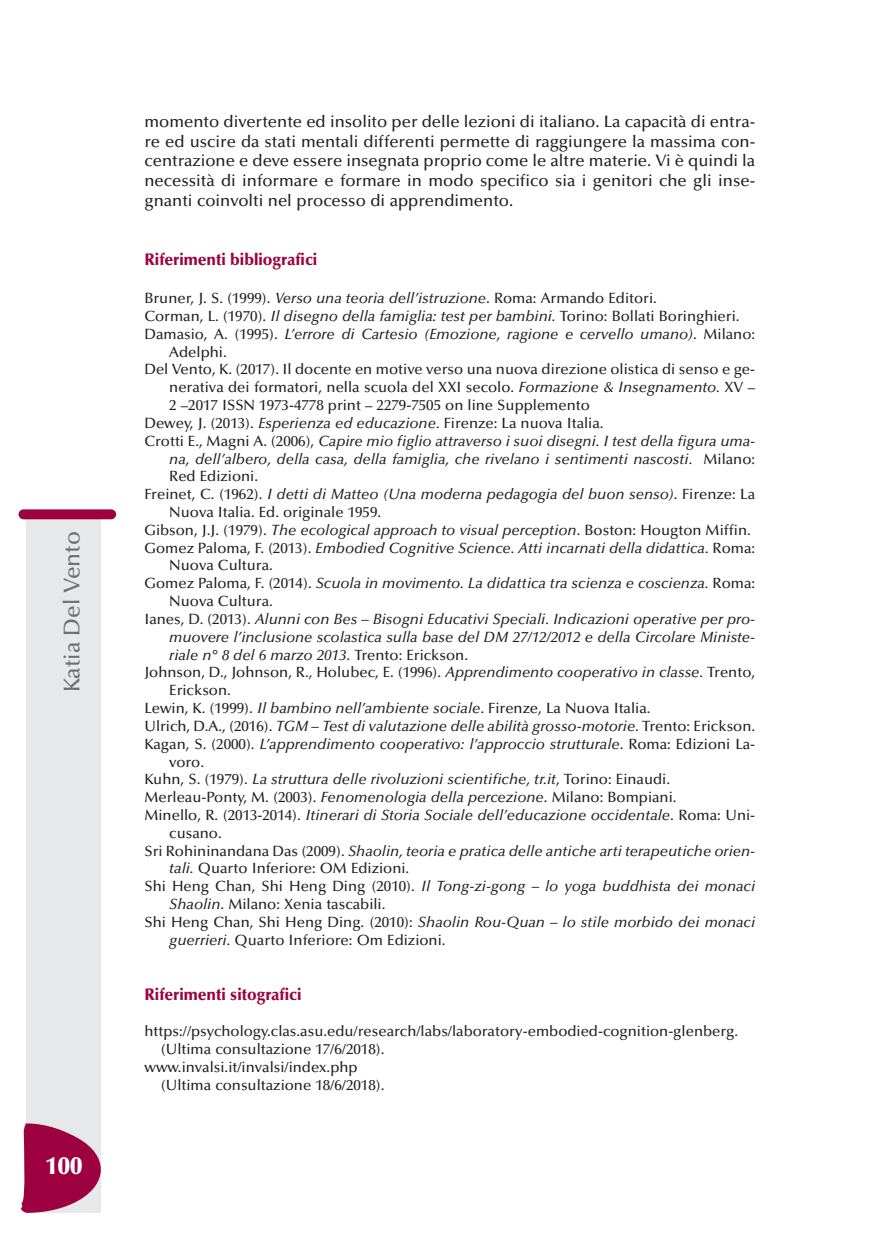
<style>
.page{position:relative;width:869px;height:1241px;background:#fff}
.page>*{position:absolute;margin:0;border:0;box-sizing:border-box;transform-origin:0 0}
.t1{font:900 24.5px "Optima";color:#fff}
.t2{font:500 22.75px "Optima";color:#6c6d70}
.t3{font:500 16.62px/19.6px "Optima";color:#231f20;text-align:justify}
.t4{font:900 16.62px "Optima";color:#9d0140;scale:.95 1}
.t5{font:italic 500 14.88px "Optima";color:#231f20}
.t6{font:500 14.88px "Optima";color:#231f20}
.s1{font-style:italic}
.s2{font-style:normal}
</style>
<div class="page">
<div style="left:27px;top:517px;width:74px;height:695px;background:#e7e8e9"></div>
<div style="left:19px;top:509px;width:97px;height:10px;background:#9d0140;border-radius:5px"></div>
<svg style="left:21px;top:1122px;width:80px;height:90px"></svg>
<h2 class="t2" style="left:63px;top:692px;width:163px;rotate:-90deg">Katia Del Vento</h2>
<h1 class="t1" style="left:45px;top:1155px;width:38px">100</h1>
<p class="t3" style="left:144px;top:113px;width:612px">momento divertente ed insolito per delle lezioni di italiano. La capacità di entra&shy;re ed uscire da stati mentali differenti permette di raggiungere la massima con&shy;centrazione e deve essere insegnata proprio come le altre materie. Vi è quindi la necessità di informare e formare in modo specifico sia i genitori che gli inse&shy;gnanti coinvolti nel processo di apprendimento.</p>
<p class="t4" style="left:144px;top:252px;width:183px">Riferimenti bibliografici</p>
<p class="t6" style="left:144px;top:292px;width:513px">Bruner, J. S. (1999). <span class="s1">Verso una teoria dell’istruzione</span>. Roma: Armando Editori.</p>
<p class="t6" style="left:144px;top:310px;width:596px">Corman, L. (1970). <span class="s1">Il disegno della famiglia: test per bambini.</span> Torino: Bollati Boringhieri.</p>
<p class="t5" style="left:144px;top:328px;width:612px"><span class="s2">Damasio, A. (1995).</span> L’errore di Cartesio (Emozione, ragione e cervello umano)<span class="s2">. Milano:</span></p>
<p class="t6" style="left:169px;top:346px;width:59px">Adelphi.</p>
<p class="t6" style="left:144px;top:363px;width:612px">Del Vento, K. (2017). Il docente en motive verso una nuova direzione olistica di senso e ge-</p>
<p class="t6" style="left:169px;top:381px;width:587px">nerativa dei formatori, nella scuola del XXI secolo. <span class="s1">Formazione &amp; Insegnamento.</span> XV –</p>
<p class="t6" style="left:169px;top:399px;width:422px">2 –2017 ISSN 1973-4778 print – 2279-7505 on line Supplemento</p>
<p class="t6" style="left:144px;top:417px;width:460px">Dewey, J. (2013). <span class="s1">Esperienza ed educazione.</span> Firenze: La nuova Italia.</p>
<p class="t5" style="left:144px;top:435px;width:612px"><span class="s2">Crotti E., Magni A. (2006),</span> Capire mio figlio attraverso i suoi disegni. I test della figura uma-</p>
<p class="t5" style="left:169px;top:452px;width:587px">na, dell’albero, della casa, della famiglia, che rivelano i sentimenti nascosti. <span class="s2">Milano:</span></p>
<p class="t6" style="left:169px;top:470px;width:90px">Red Edizioni.</p>
<p class="t5" style="left:144px;top:488px;width:612px"><span class="s2">Freinet, C. (1962).</span> I detti di Matteo (Una moderna pedagogia del buon senso)<span class="s2">. Firenze: La</span></p>
<p class="t6" style="left:169px;top:506px;width:213px">Nuova Italia. Ed. originale 1959.</p>
<p class="t6" style="left:144px;top:524px;width:607px">Gibson, J.J. (1979). <span class="s1">The ecological approach to visual perception</span>. Boston: Hougton Miffin.</p>
<p class="t5" style="left:144px;top:541px;width:612px"><span class="s2">Gomez Paloma, F. (2013).</span> Embodied Cognitive Science. Atti incarnati della didattica. <span class="s2">Roma:</span></p>
<p class="t6" style="left:169px;top:559px;width:105px">Nuova Cultura.</p>
<p class="t5" style="left:144px;top:577px;width:612px"><span class="s2">Gomez Paloma, F. (2014).</span> Scuola in movimento. La didattica tra scienza e coscienza. <span class="s2">Roma:</span></p>
<p class="t6" style="left:169px;top:595px;width:105px">Nuova Cultura.</p>
<p class="t5" style="left:144px;top:613px;width:612px"><span class="s2">Ianes, D. (2013).</span> Alunni con Bes – Bisogni Educativi Speciali. Indicazioni operative per pro-</p>
<p class="t5" style="left:169px;top:630px;width:587px">muovere l’inclusione scolastica sulla base del DM 27/12/2012 e della Circolare Ministe-</p>
<p class="t5" style="left:169px;top:648px;width:300px">riale n° 8 del 6 marzo 2013<span class="s2">. Trento: Erickson.</span></p>
<p class="t6" style="left:144px;top:666px;width:612px">Johnson, D., Johnson, R., Holubec, E. (1996). <span class="s1">Apprendimento cooperativo in classe.</span> Trento,</p>
<p class="t6" style="left:169px;top:684px;width:63px">Erickson.</p>
<p class="t6" style="left:144px;top:702px;width:507px">Lewin, K. (1999). <span class="s1">Il bambino nell’ambiente sociale</span>. Firenze, La Nuova Italia.</p>
<p class="t5" style="left:144px;top:720px;width:612px"><span class="s2">Ulrich, D.A., (2016).</span> TGM – Test di valutazione delle abilità grosso-motorie<span class="s2">. Trento: Erickson.</span></p>
<p class="t5" style="left:144px;top:737px;width:612px"><span class="s2">Kagan, S. (2000).</span> L’apprendimento cooperativo: l’approccio strutturale<span class="s2">. Roma: Edizioni La-</span></p>
<p class="t6" style="left:169px;top:755px;width:36px">voro.</p>
<p class="t5" style="left:144px;top:773px;width:527px"><span class="s2">Kuhn, S. (1979).</span> La struttura delle rivoluzioni scientifiche, tr.it<span class="s2">, Torino: Einaudi.</span></p>
<p class="t6" style="left:144px;top:791px;width:533px">Merleau-Ponty, M. (2003). <span class="s1">Fenomenologia della percezione</span>. Milano: Bompiani.</p>
<p class="t5" style="left:144px;top:809px;width:612px"><span class="s2">Minello, R. (2013-2014).</span> Itinerari di Storia Sociale dell’educazione occidentale<span class="s2">. Roma: Uni-</span></p>
<p class="t6" style="left:169px;top:826px;width:54px">cusano.</p>
<p class="t5" style="left:144px;top:844px;width:612px"><span class="s2">Sri Rohininandana Das (2009).</span> Shaolin, teoria e pratica delle antiche arti terapeutiche orien-</p>
<p class="t6" style="left:169px;top:862px;width:241px"><span class="s1">tali.</span> Quarto Inferiore: OM Edizioni.</p>
<p class="t5" style="left:144px;top:880px;width:612px"><span class="s2">Shi Heng Chan, Shi Heng Ding (2010).</span> Il Tong-zi-gong – lo yoga buddhista dei monaci</p>
<p class="t6" style="left:169px;top:898px;width:217px"><span class="s1">Shaolin</span>. Milano: Xenia tascabili.</p>
<p class="t5" style="left:144px;top:915px;width:612px"><span class="s2">Shi Heng Chan, Shi Heng Ding. (2010):</span> Shaolin Rou-Quan – lo stile morbido dei monaci</p>
<p class="t6" style="left:169px;top:933px;width:278px"><span class="s1">guerrieri.</span> Quarto Inferiore: Om Edizioni.</p>
<p class="t4" style="left:144px;top:987px;width:167px">Riferimenti sitografici</p>
<p class="t6" style="left:144px;top:1025px;width:595px">https://psychology.clas.asu.edu/research/labs/laboratory-embodied-cognition-glenberg.</p>
<p class="t6" style="left:161px;top:1043px;width:225px">(Ultima consultazione 17/6/2018).</p>
<p class="t6" style="left:144px;top:1060px;width:214px">www.invalsi.it/invalsi/index.php</p>
<p class="t6" style="left:161px;top:1078px;width:225px">(Ultima consultazione 18/6/2018).</p>
</div>
